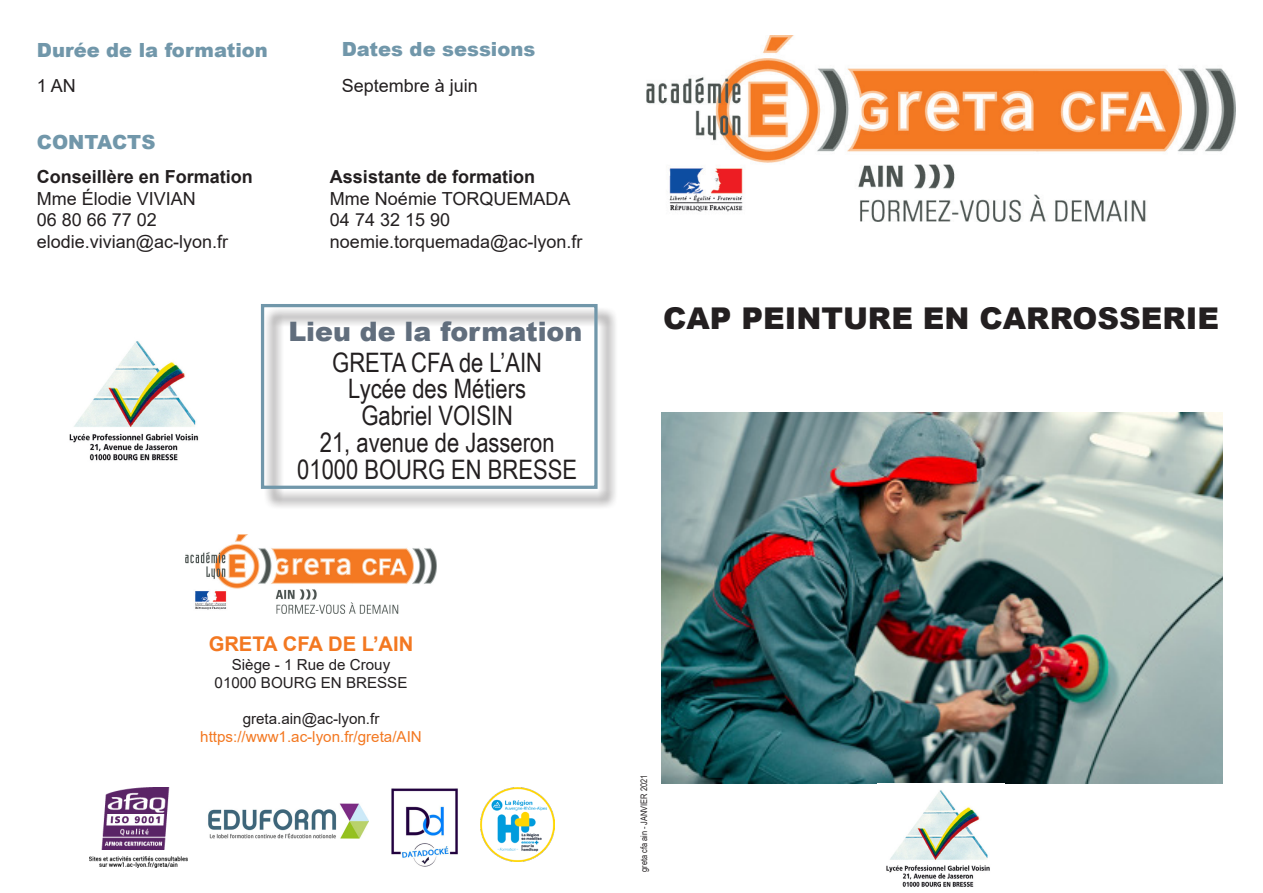
<style>
.page{position:relative;width:1263px;height:893px;background:#fff}
.page>*{position:absolute;margin:0;border:0;box-sizing:border-box;transform-origin:0 0}
.t1{font:900 30px "Arial";color:#231f20}
.t2{font:26.85px "Arial Narrow";color:#231f20}
.t3{font:900 26.85px "Arial";color:#616e7d}
.t4{font:700 20.25px "Arial";color:#f37821}
.t5{font:900 19.5px "Arial";color:#7197aa}
.t6{font:18px "Arial";color:#231f20}
.t7{font:700 18px "Arial";color:#231f20}
.t8{font:15.15px "Arial";color:#231f20}
.t9{font:15.15px "Arial";color:#f37821}
.t10{font:9px "Arial Narrow";color:#231f20}
</style>
<div class="page">
<img style="left:647px;top:35px;width:588px;height:187px">
<img style="left:662px;top:412px;width:561px;height:372px">
<img style="left:89px;top:787px;width:99px;height:80px">
<img style="left:391px;top:788px;width:67px;height:79px">
<img style="left:480px;top:787px;width:74px;height:75px">
<img style="left:208px;top:803px;width:161px;height:36px">
<img style="left:185px;top:535px;width:252px;height:79px">
<div style="left:263px;top:306px;width:355px;height:203px;background:#231f20;opacity:.75"></div>
<div style="left:261px;top:304px;width:337px;height:185px;border:3px solid #7197aa"></div>
<img style="left:886px;top:790px;width:104px;height:97px">
<img style="left:69px;top:341px;width:130px;height:120px">
<p class="t5" style="left:37px;top:36px;width:233px">Durée de la formation</p>
<p class="t5" style="left:342px;top:35px;width:195px">Dates de sessions</p>
<p class="t6" style="left:342px;top:73px;width:138px">Septembre à juin</p>
<p class="t6" style="left:37px;top:73px;width:41px">1 AN</p>
<p class="t5" style="left:37px;top:128px;width:120px">CONTACTS</p>
<p class="t7" style="left:37px;top:164px;width:218px">Conseillère en Formation</p>
<p class="t6" style="left:37px;top:186px;width:161px">Mme Élodie VIVIAN</p>
<p class="t6" style="left:37px;top:207px;width:122px">06 80 66 77 02</p>
<p class="t6" style="left:37px;top:229px;width:193px">elodie.vivian@ac-lyon.fr</p>
<p class="t7" style="left:330px;top:164px;width:207px">Assistante de formation</p>
<p class="t6" style="left:330px;top:186px;width:242px">Mme Noémie TORQUEMADA</p>
<p class="t6" style="left:330px;top:207px;width:122px">04 74 32 15 90</p>
<p class="t6" style="left:330px;top:229px;width:254px">noemie.torquemada@ac-lyon.fr</p>
<p class="t3" style="left:288px;top:312px;width:296px">Lieu de la formation</p>
<p class="t2" style="left:332px;top:342px;width:211px">GRETA CFA de L’AIN</p>
<p class="t2" style="left:348px;top:369px;width:179px">Lycée des Métiers</p>
<p class="t2" style="left:361px;top:396px;width:153px">Gabriel VOISIN</p>
<p class="t2" style="left:320px;top:423px;width:236px">21, avenue de Jasseron</p>
<p class="t2" style="left:297px;top:450px;width:282px">01000 BOURG EN BRESSE</p>
<p class="t1" style="left:663px;top:296px;width:558px">CAP PEINTURE EN CARROSSERIE</p>
<p class="t4" style="left:209px;top:630px;width:206px">GRETA CFA DE L’AIN</p>
<p class="t8" style="left:232px;top:654px;width:160px">Siège - 1 Rue de Crouy</p>
<p class="t8" style="left:215px;top:672px;width:194px">01000 BOURG EN BRESSE</p>
<p class="t8" style="left:243px;top:708px;width:138px">greta.ain@ac-lyon.fr</p>
<p class="t9" style="left:200px;top:727px;width:223px">https://www1.ac-lyon.fr/greta/AIN</p>
<p class="t10" style="left:637px;top:872px;width:98px;rotate:-90deg">greta cfa ain - JANVIER 2021</p>
</div>
